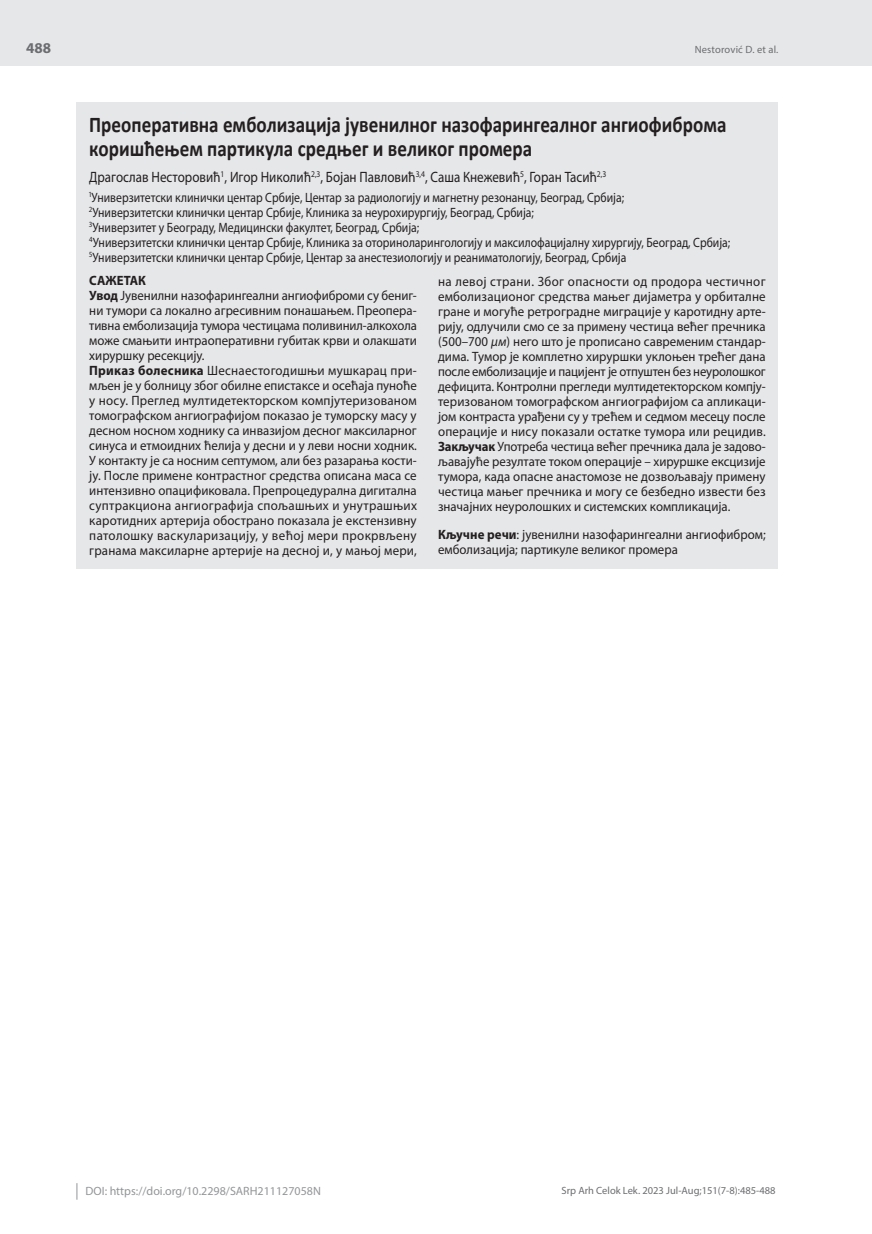
<style>
.page{position:relative;width:872px;height:1234px;background:#fff}
.page>*{position:absolute;margin:0;border:0;box-sizing:border-box;transform-origin:0 0}
.t1{font:700 22.5px/24px "Calibri";color:#231f20;scale:.85 1}
.t2{font:15px "Myriad Pro";color:#231f20;scale:.87 1}
.t3{font:700 15px "Myriad Pro";color:#6c6d70}
.t4{font:13.5px/15px "Myriad Pro";color:#231f20;scale:.95 1}
.t5{font:13.5px/15px "Myriad Pro";color:#231f20;text-align:justify;scale:.96 1}
.t6{font:13.5px/15px "Myriad Pro";color:#231f20;scale:.87 1}
.t7{font:12px "Myriad Pro";color:#939598}
.t8{font:10.5px "Myriad Pro";color:#6c6d70}
.s1{font-weight:700}
.s2{font-style:italic}
</style>
<div class="page">
<div style="left:0;top:0;width:872px;height:66px;background:#e6e7e9"></div>
<svg style="left:77px;top:1183px;width:1px;height:16px"></svg>
<div style="left:77px;top:102px;width:701px;height:466px;background:#e6e7e9"></div>
<p class="t3" style="left:26px;top:38px;width:26px">488</p>
<p class="t8" style="left:695px;top:43px;width:85px">Nestorović D. et al.</p>
<h1 class="t1" style="left:89px;top:112px;width:751px">Преоперативна емболизација јувенилног назофарингеалног ангиофиброма коришћењем партикула средњег и великог промера</h1>
<p class="t2" style="left:89px;top:168px;width:596px">Драгослав Несторовић<sup>1</sup>, Игор Николић<sup>2,3</sup>, Бојан Павловић<sup>3,4</sup>, Саша Кнежевић<sup>5</sup>, Горан Тасић<sup>2,3</sup></p>
<p class="t6" style="left:89px;top:189px;width:738px"><sup>1</sup>Универзитетски клинички центар Србије, Центар за радиологију и магнетну резонанцу, Београд, Србија;<br><sup>2</sup>Универзитетски клинички центар Србије, Клиника за неурохирургију, Београд, Србија;<br><sup>3</sup>Универзитет у Београду, Медицински факултет, Београд, Србија;<br><sup>4</sup>Универзитетски клинички центар Србије, Клиника за оториноларингологију и максилофацијалну хирургију, Београд, Србија; <sup>5</sup>Универзитетски клинички центар Србије, Центар за анестезиологију и реаниматологију, Београд, Србија</p>
<p class="t4" style="left:89px;top:272px;width:346px"><span class="s1">САЖЕТАК<br>Увод</span> Јувенилни назофарингеални ангиофиброми су бениг&shy;ни тумори са локално агресивним понашањем. Преопера&shy;тивна емболизација тумора честицама поливинил-алкохола може смањити интраоперативни губитак крви и олакшати хируршку ресекцију.<br><span class="s1">Приказ болесника</span> Шеснаестогодишњи мушкарац при&shy;мљен је у болницу због обилне епистаксе и осећаја пуноће у носу. Преглед мултидетекторском компјутеризованом томографском ангиографијом показао је туморску масу у десном носном ходнику са инвазијом десног максиларног синуса и етмоидних ћелија у десни и у леви носни ходник.<br>У контакту је са носним септумом, али без разарања кости&shy;ју. После примене контрастног средства описана маса се интензивно опацификовала. Препроцедурална дигитална суптракциона ангиографија спољашњих и унутрашњих каротидних артерија обострано показала је екстензивну патолошку васкуларизацију, у већој мери прокрвљену гранама максиларне артерије на десној и, у мањој мери,</p>
<p class="t5" style="left:438px;top:273px;width:343px">на левој страни. Због опасности од продора честичног емболизационог средства мањег дијаметра у орбиталне гране и могуће ретроградне миграције у каротидну арте&shy;рију, одлучили смо се за примену честица већег пречника (500–700 <span class="s2">µм</span>) него што је прописано савременим стандар&shy;дима. Тумор је комплетно хируршки уклоњен трећег дана после емболизације и пацијент је отпуштен без неуролошког дефицита. Контролни прегледи мултидетекторском компју&shy;теризованом томографском ангиографијом са апликаци&shy;јом контраста урађени су у трећем и седмом месецу после операције и нису показали остатке тумора или рецидив.<br><span class="s1">Закључак</span> Употреба честица већег пречника дала је задово&shy;љавајуће резултате током операције – хируршке ексцизије тумора, када опасне анастомозе не дозвољавају примену честица мањег пречника и могу се безбедно извести без значајних неуролошких и системских компликација.</p>
<p class="t4" style="left:438px;top:526px;width:346px"><span class="s1">Кључне речи</span>: јувенилни назофарингеални ангиофибром; емболизација; партикуле великог промера</p>
<p class="t7" style="left:86px;top:1183px;width:237px">DOI: https://doi.org/10.2298/SARH211127058N</p>
<p class="t8" style="left:561px;top:1184px;width:216px">Srp Arh Celok Lek. 2023 Jul-Aug;151(7-8):485-488</p>
</div>
